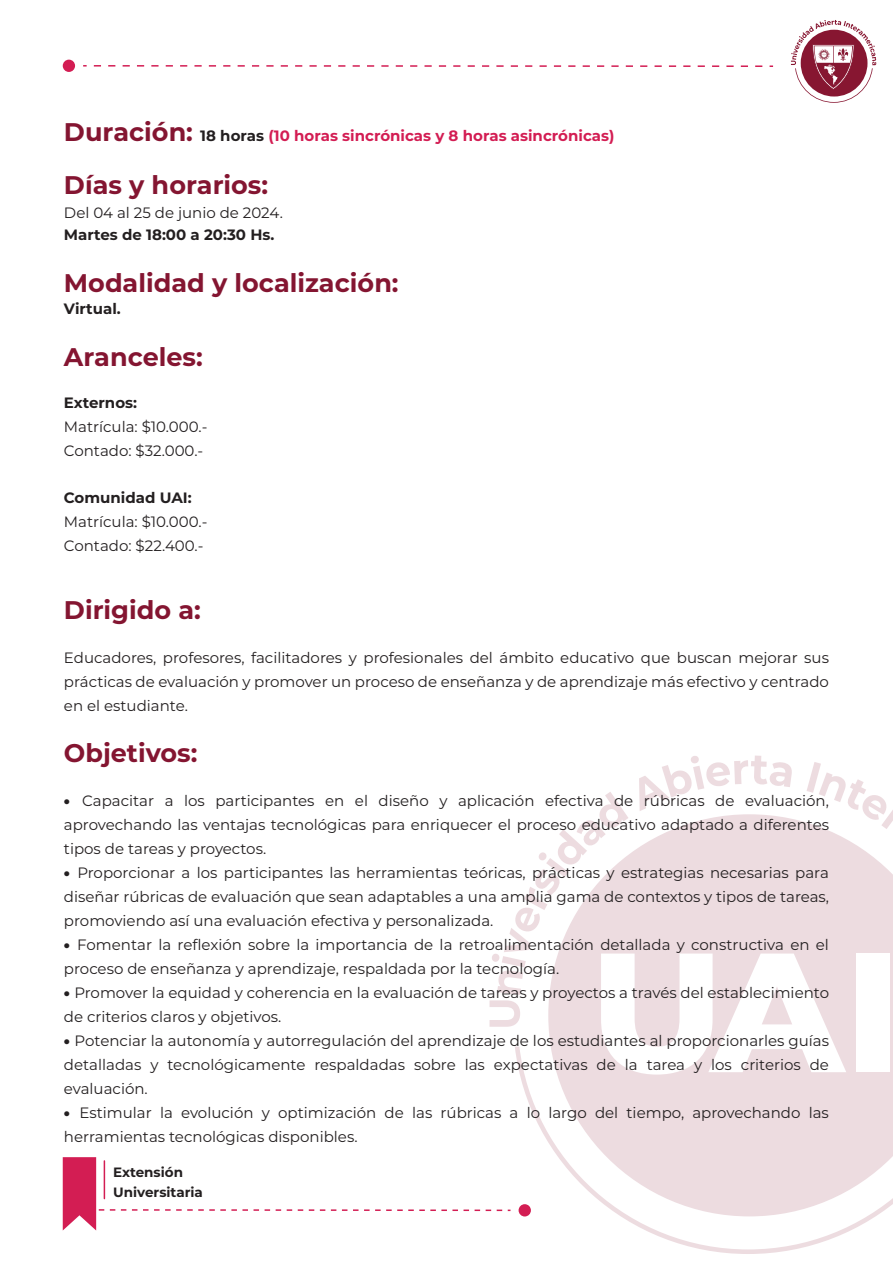
<style>
.page{position:relative;width:893px;height:1263px;background:#fff}
.page>*{position:absolute;margin:0;border:0;box-sizing:border-box;transform-origin:0 0}
.t1{font:700 25.5px "Montserrat";color:#841531}
.t2{font:15px/24px "Montserrat";color:#231f20}
.t3{font:700 15px "Montserrat";color:#d31d53}
.t4{font:700 15px "Montserrat";color:#231f20}
.t5{font:700 13.5px/20.9px "Montserrat";color:#231f20}
.s1{font-size:25.5px;color:#841531}
.s2{color:#231f20}
.s3{font-weight:900}
</style>
<div class="page">
<svg style="left:518px;top:1074px;width:375px;height:180px;fill:#eddce0"></svg>
<svg style="left:489px;top:755px;width:404px;height:319px"></svg>
<div style="left:856px;top:953px;width:33px;height:119px;background:#fff"></div>
<div style="left:519px;top:1204px;width:12px;height:12px;background:#d31d53;border-radius:50%"></div>
<svg style="left:791px;top:20px;width:85px;height:83px"></svg>
<svg style="left:63px;top:1157px;width:439px;height:73px"></svg>
<svg style="left:94px;top:65px;width:679px;height:2px"></svg>
<div style="left:63px;top:60px;width:12px;height:12px;background:#d31d53;border-radius:50%"></div>
<p class="t3" style="left:64px;top:125px;width:552px"><span class="s1">Duración:</span> <span class="s2">18 horas</span> (10 horas sincrónicas y 8 horas asincrónicas)</p>
<h1 class="t1" style="left:64px;top:166px;width:206px">Días y horarios:</h1>
<p class="t2" style="left:64px;top:200px;width:220px">Del 04 al 25 de junio de 2024.</p>
<p class="t4" style="left:64px;top:224px;width:212px">Martes de 18:00 a 20:30 Hs.</p>
<h1 class="t1" style="left:64px;top:264px;width:336px">Modalidad y localización:</h1>
<p class="t4" style="left:64px;top:298px;width:58px">Virtual.</p>
<h1 class="t1" style="left:64px;top:339px;width:140px">Aranceles:</h1>
<p class="t4" style="left:64px;top:392px;width:75px">Externos:</p>
<p class="t2" style="left:64px;top:414px;width:145px">Matrícula: $10.000.-<br>Contado: $32.000.-</p>
<p class="t4" style="left:64px;top:487px;width:129px">Comunidad UAI:</p>
<p class="t2" style="left:64px;top:509px;width:145px">Matrícula: $10.000.-<br>Contado: $22.400.-</p>
<h1 class="t1" style="left:64px;top:591px;width:138px">Dirigido a:</h1>
<p class="t2" style="left:64px;top:645px;width:767px;text-align:justify">Educadores, profesores, facilitadores y profesionales del ámbito educativo que buscan mejorar sus prácticas de evaluación y promover un proceso de enseñanza y de aprendizaje más efectivo y centrado en el estudiante.</p>
<h1 class="t1" style="left:64px;top:735px;width:135px">Objetivos:</h1>
<p class="t2" style="left:64px;top:788px;width:767px;text-align:justify"><span class="s3">•</span> Capacitar a los participantes en el diseño y aplicación efectiva de rúbricas de evaluación, aprovechando las ventajas tecnológicas para enriquecer el proceso educativo adaptado a diferentes tipos de tareas y proyectos.</p>
<p class="t2" style="left:64px;top:860px;width:767px;text-align:justify"><span class="s3">•</span> Proporcionar a los participantes las herramientas teóricas, prácticas y estrategias necesarias para diseñar rúbricas de evaluación que sean adaptables a una amplia gama de contextos y tipos de tareas, promoviendo así una evaluación efectiva y personalizada.</p>
<p class="t2" style="left:64px;top:932px;width:766px"><span class="s3">•</span> Fomentar la reflexión sobre la importancia de la retroalimentación detallada y constructiva en el proceso de enseñanza y aprendizaje, respaldada por la tecnología.</p>
<p class="t2" style="left:64px;top:980px;width:767px"><span class="s3">•</span> Promover la equidad y coherencia en la evaluación de tareas y proyectos a través del establecimiento de criterios claros y objetivos.</p>
<p class="t2" style="left:64px;top:1028px;width:767px;text-align:justify"><span class="s3">•</span> Potenciar la autonomía y autorregulación del aprendizaje de los estudiantes al proporcionarles guías detalladas y tecnológicamente respaldadas sobre las expectativas de la tarea y los criterios de evaluación.</p>
<p class="t2" style="left:64px;top:1100px;width:766px"><span class="s3">•</span> Estimular la evolución y optimización de las rúbricas a lo largo del tiempo, aprovechando las herramientas tecnológicas disponibles.</p>
<p class="t5" style="left:113px;top:1160px;width:91px">Extensión<br>Universitaria</p>
</div>
